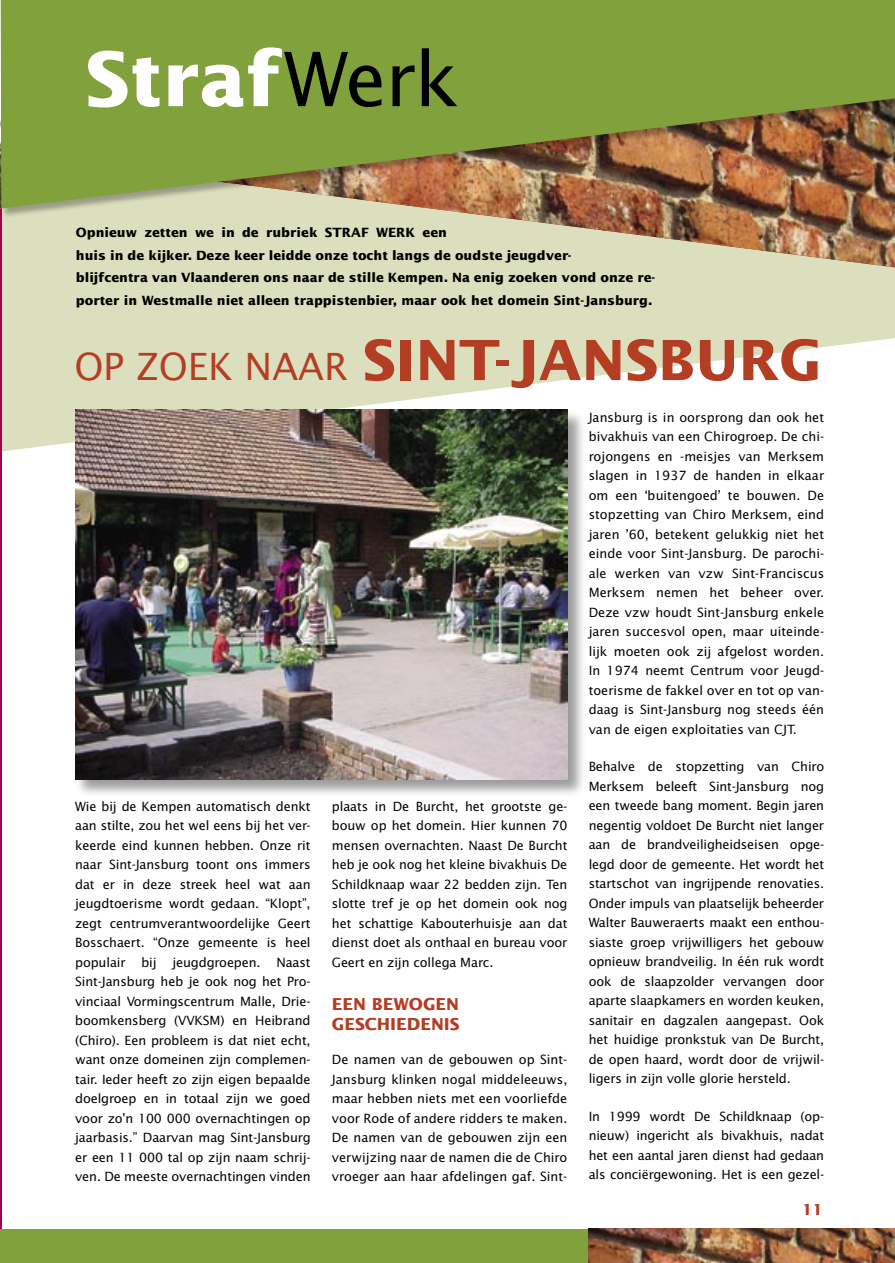
<style>
.page{position:relative;width:895px;height:1263px;background:#fff}
.page>*{position:absolute;margin:0;border:0;box-sizing:border-box;transform-origin:0 0}
.t1{font:700 75px "Lucida Sans";color:#fff}
.t2{font:700 55.5px "Lucida Sans";color:#b43e23}
.t3{font:700 16.5px/19.5px "Lucida Sans";color:#b43e23}
.t4{font:700 15px "Lucida Sans";color:#b43e23}
.t5{font:12.75px/19.5px "Lucida Sans";letter-spacing:-.01em;color:#000;text-align:justify}
.t6{font:700 12.75px/22.5px "Lucida Sans";color:#000}
.s1{font-weight:400;color:#000}
.s2{font-weight:400;font-size:37.5px}
</style>
<div class="page">
<svg style="left:2px;top:271px;width:893px;height:180px;fill:#dbdfbd"></svg>
<hr style="left:0;top:218px;width:2px;height:1011px;background:#a30057">
<div style="left:0;top:1229px;width:895px;height:34px;background:#80a13b"></div>
<img style="left:588px;top:1229px;width:307px;height:34px">
<div style="left:1px;top:218px;width:215px;height:53px;background:#dbdfbd"></div>
<img style="left:216px;top:218px;width:679px;height:53px">
<div style="left:0;top:0;width:895px;height:218px;background:#000;opacity:.3"></div>
<svg style="left:1px;top:0;width:894px;height:209px;background:#879440"></svg>
<div style="left:74px;top:408px;width:512px;height:391px;background:#000;opacity:.4"></div>
<img style="left:75px;top:410px;width:492px;height:369px">
<h1 class="t1" style="left:85px;top:34px;width:375px">Straf<span class="s1">Werk</span></h1>
<p class="t6" style="left:76px;top:221px;width:581px">Opnieuw zetten we in de rubriek STRAF WERK een<br>huis in de kijker. Deze keer leidde onze tocht langs de oudste jeugdver-<br>blijfcentra van Vlaanderen ons naar de stille Kempen. Na enig zoeken vond onze re&shy;porter in Westmalle niet alleen trappistenbier, maar ook het domein Sint-Jansburg.</p>
<h2 class="t2" style="left:74px;top:327px;width:749px"><span class="s2">OP ZOEK NAAR</span> SINT-JANSBURG</h2>
<p class="t5" style="left:75px;top:796px;width:237px">Wie bij de Kempen automatisch denkt aan stilte, zou het wel eens bij het ver&shy;keerde eind kunnen hebben. Onze rit naar Sint-Jansburg toont ons immers dat er in deze streek heel wat aan jeugdtoerisme wordt gedaan. “Klopt”, zegt centrumverantwoordelijke Geert Bosschaert. “Onze gemeente is heel populair bij jeugdgroepen. Naast Sint-Jansburg heb je ook nog het Pro&shy;vinciaal Vormingscentrum Malle, Drie&shy;boomkensberg (VVKSM) en Heibrand (Chiro). Een probleem is dat niet echt, want onze domeinen zijn complemen&shy;tair. Ieder heeft zo zijn eigen bepaalde doelgroep en in totaal zijn we goed voor zo’n 100 000 overnachtingen op jaarbasis.” Daarvan mag Sint-Jansburg er een 11 000 tal op zijn naam schrij&shy;ven. De meeste overnachtingen vinden</p>
<p class="t5" style="left:332px;top:796px;width:237px">plaats in De Burcht, het grootste ge&shy;bouw op het domein. Hier kunnen 70 mensen overnachten. Naast De Burcht heb je ook nog het kleine bivakhuis De Schildknaap waar 22 bedden zijn. Ten slotte tref je op het domein ook nog het schattige Kabouterhuisje aan dat dienst doet als onthaal en bureau voor Geert en zijn collega Marc.</p>
<p class="t3" style="left:332px;top:994px;width:129px">EEN BEWOGEN<br>GESCHIEDENIS</p>
<p class="t5" style="left:332px;top:1049px;width:237px">De namen van de gebouwen op Sint-Jansburg klinken nogal middeleeuws, maar hebben niets met een voorliefde voor Rode of andere ridders te maken.<br>De namen van de gebouwen zijn een verwijzing naar de namen die de Chiro vroeger aan haar afdelingen gaf. Sint-</p>
<p class="t5" style="left:589px;top:407px;width:237px">Jansburg is in oorsprong dan ook het bivakhuis van een Chirogroep. De chi&shy;rojongens en -meisjes van Merksem slagen in 1937 de handen in elkaar om een ‘buitengoed’ te bouwen. De stopzetting van Chiro Merksem, eind jaren ’60, betekent gelukkig niet het einde voor Sint-Jansburg. De parochi&shy;ale werken van vzw Sint-Franciscus Merksem nemen het beheer over.<br>Deze vzw houdt Sint-Jansburg enkele jaren succesvol open, maar uiteinde&shy;lijk moeten ook zij afgelost worden.<br>In 1974 neemt Centrum voor Jeugd&shy;toerisme de fakkel over en tot op van&shy;daag is Sint-Jansburg nog steeds één van de eigen exploitaties van CJT.</p>
<p class="t5" style="left:589px;top:756px;width:237px">Behalve de stopzetting van Chiro Merksem beleeft Sint-Jansburg nog een tweede bang moment. Begin jaren negentig voldoet De Burcht niet langer aan de brandveiligheidseisen opge&shy;legd door de gemeente. Het wordt het startschot van ingrijpende renovaties.<br>Onder impuls van plaatselijk beheerder Walter Bauweraerts maakt een enthou&shy;siaste groep vrijwilligers het gebouw opnieuw brandveilig. In één ruk wordt ook de slaapzolder vervangen door aparte slaapkamers en worden keuken, sanitair en dagzalen aangepast. Ook het huidige pronkstuk van De Burcht, de open haard, wordt door de vrijwil&shy;ligers in zijn volle glorie hersteld.</p>
<p class="t5" style="left:589px;top:1106px;width:237px">In 1999 wordt De Schildknaap (op&shy;nieuw) ingericht als bivakhuis, nadat het een aantal jaren dienst had gedaan als conciërgewoning. Het is een gezel-</p>
<p class="t4" style="left:802px;top:1201px;width:22px">11</p>
</div>
